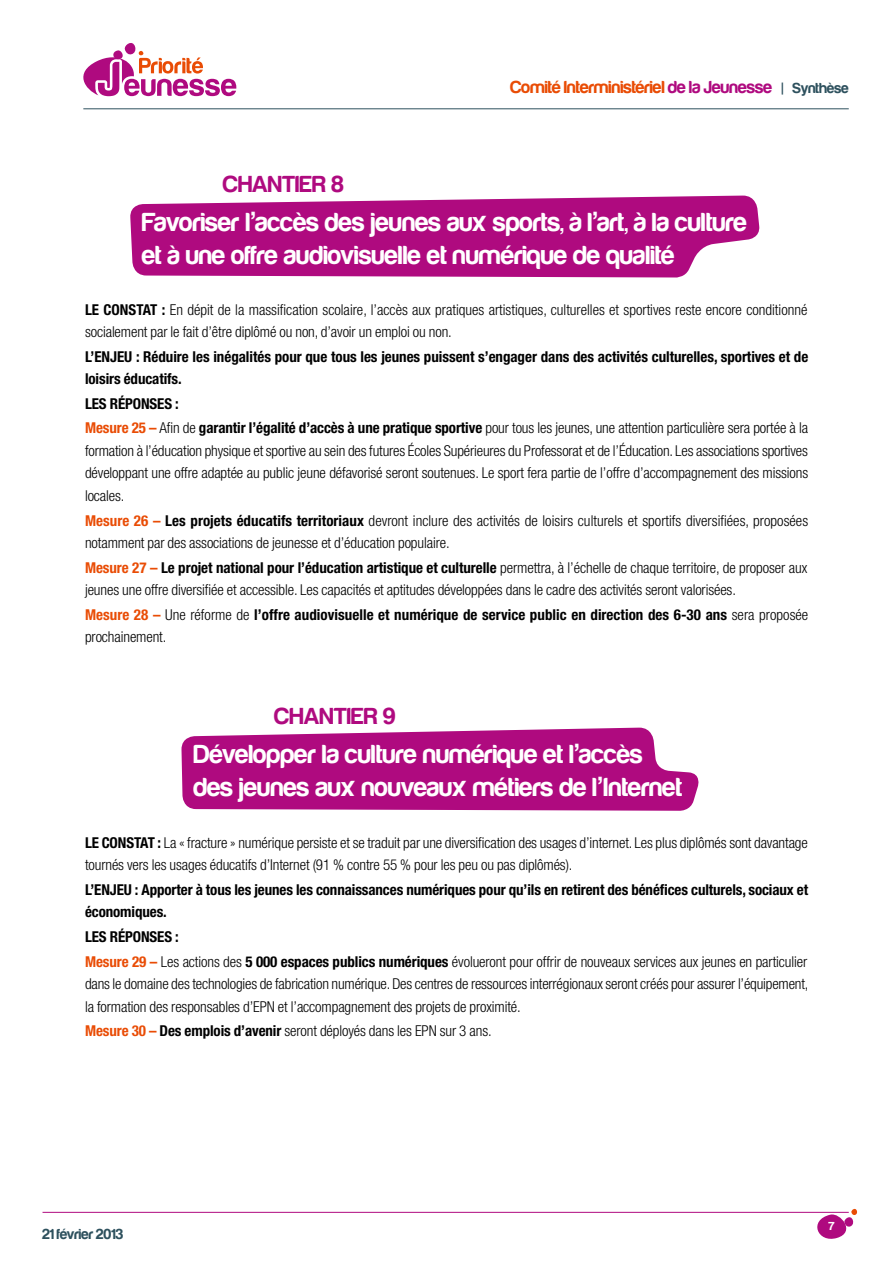
<style>
.page{position:relative;width:893px;height:1263px;background:#fff}
.page>*{position:absolute;margin:0;border:0;box-sizing:border-box;transform-origin:0 0}
.t1{font:700 27px/32.4px "Harabara";color:#fff}
.t2{font:700 24px "Harabara";letter-spacing:.01em;color:#af0a7f}
.t3{font:700 18px "Harabara";letter-spacing:.005em;color:#e94c05}
.t4{font:300 condensed 15px/22.5px "Helvetica Neue LT Std";letter-spacing:-.005em;color:#000}
.t5{font:700 condensed 15px/22.5px "Helvetica Neue LT Std";letter-spacing:-.005em;color:#000}
.t6{font:700 15px "Harabara";letter-spacing:.005em;color:#2e515e}
.t7{font:700 12px "Harabara";color:#fff}
.s1{color:#af0a7f}
.s2{font-family:"Helvetica Neue LT Std";font-weight:500;font-size:12px;color:#2e515e}
.s3{font-size:15px;color:#2e515e}
.s4{font-family:"Helvetica Neue LT Std";font-weight:500}
.s5{font-weight:700}
.s6{font-weight:700;color:#e94c05}
.s7{color:#e94c05}
.s8{font-weight:300}
</style>
<div class="page">
<svg style="left:83px;top:43px;width:153px;height:53px"></svg>
<hr style="left:83px;top:108px;width:766px;height:1px;background:#2e515e">
<svg style="left:130px;top:195px;width:630px;height:82px;background:#b8268d"></svg>
<svg style="left:181px;top:727px;width:518px;height:84px;background:#b8278e"></svg>
<svg style="left:808px;top:1208px;width:49px;height:31px"></svg>
<hr style="left:43px;top:1212px;width:806px;height:1px;background:#af0a7f">
<p class="t3" style="left:510px;top:78px;width:340px">Comité Interministériel <span class="s1">de la Jeunesse</span> <span class="s2">|</span> <span class="s3">Synthèse</span></p>
<h2 class="t2" style="left:223px;top:172px;width:29px">CHANTI</h2>
<h2 class="t2" style="left:300px;top:172px;width:46px">ER 8</h2>
<h1 class="t1" style="left:142px;top:207px;width:606px">Favoriser l<span class="s4">’</span>accès des jeunes aux sports, à l<span class="s4">’</span>art, à la culture et à une offre audiovisuelle et numérique de qualité</h1>
<p class="t4" style="left:85px;top:298px;width:724px"><span class="s5">Le constat :</span> En dépit de la massification scolaire, l’accès aux pratiques artistiques, culturelles et sportives reste encore conditionné socialement par le fait d’être diplômé ou non, d’avoir un emploi ou non.</p>
<p class="t5" style="left:85px;top:345px;width:725px">L’enjeu : Réduire les inégalités pour que tous les jeunes puissent s’engager dans des activités culturelles, sportives et de loisirs éducatifs.</p>
<p class="t4" style="left:85px;top:391px;width:725px;line-height:24.6px"><span class="s5">Les réponses :<br></span><span class="s6">Mesure 25 –</span> Afin de <span class="s5">garantir l’égalité d’accès à une pratique sportive</span> pour tous les jeunes, une attention particulière sera portée à la</p>
<p class="t4" style="left:85px;top:439px;width:725px;text-align:justify">formation à l’éducation physique et sportive au sein des futures Écoles Supérieures du Professorat et de l’Éducation. Les associations sportives développant une offre adaptée au public jeune défavorisé seront soutenues. Le sport fera partie de l’offre d’accompagnement des missions locales.</p>
<p class="t4" style="left:85px;top:509px;width:725px"><span class="s6">Mesure 26 –</span> <span class="s5">Les projets éducatifs territoriaux</span> devront inclure des activités de loisirs culturels et sportifs diversifiées, proposées notamment par des associations de jeunesse et d’éducation populaire.</p>
<p class="t4" style="left:85px;top:556px;width:724px"><span class="s6">Mesure 27 –</span> <span class="s5">Le projet national pour l’éducation artistique et culturelle</span> permettra, à l’échelle de chaque territoire, de proposer aux jeunes une offre diversifiée et accessible. Les capacités et aptitudes développées dans le cadre des activités seront valorisées.</p>
<p class="t5" style="left:85px;top:603px;width:725px"><span class="s7">Mesure 28 –</span> <span class="s8">Une réforme de</span> l’offre audiovisuelle et numérique de service public en direction des 6-30 ans <span class="s8">sera proposée prochainement.</span></p>
<h2 class="t2" style="left:275px;top:704px;width:29px">CHANTI</h2>
<h2 class="t2" style="left:351px;top:704px;width:46px">ER 9</h2>
<h1 class="t1" style="left:194px;top:739px;width:490px">Développer la culture numérique et l<span class="s4">’</span>accès des jeunes aux nouveaux métiers de l<span class="s4">’</span>Internet</h1>
<p class="t4" style="left:85px;top:831px;width:724px"><span class="s5">Le constat :</span> La « fracture » numérique persiste et se traduit par une diversification des usages d’internet. Les plus diplômés sont davantage tournés vers les usages éducatifs d’Internet (91 % contre 55 % pour les peu ou pas diplômés).</p>
<p class="t5" style="left:85px;top:878px;width:725px">L’enjeu : Apporter à tous les jeunes les connaissances numériques pour qu’ils en retirent des bénéfices culturels, sociaux et économiques.</p>
<p class="t4" style="left:85px;top:924px;width:724px;line-height:24.6px"><span class="s5">Les réponses :<br></span><span class="s6">Mesure 29 –</span> Les actions des <span class="s5">5 000 espaces publics numériques</span> évolueront pour offrir de nouveaux services aux jeunes en particulier</p>
<p class="t4" style="left:85px;top:972px;width:725px">dans le domaine des technologies de fabrication numérique. Des centres de ressources interrégionaux seront créés pour assurer l’équipement, la formation des responsables d’EPN et l’accompagnement des projets de proximité.</p>
<p class="t4" style="left:85px;top:1020px;width:408px"><span class="s6">Mesure 30 –</span> <span class="s5">Des emplois d’avenir</span> seront déployés dans les EPN sur 3 ans.</p>
<p class="t6" style="left:43px;top:1226px;width:82px">21 février 2013</p>
<p class="t7" style="left:828px;top:1220px;width:8px">7</p>
</div>
